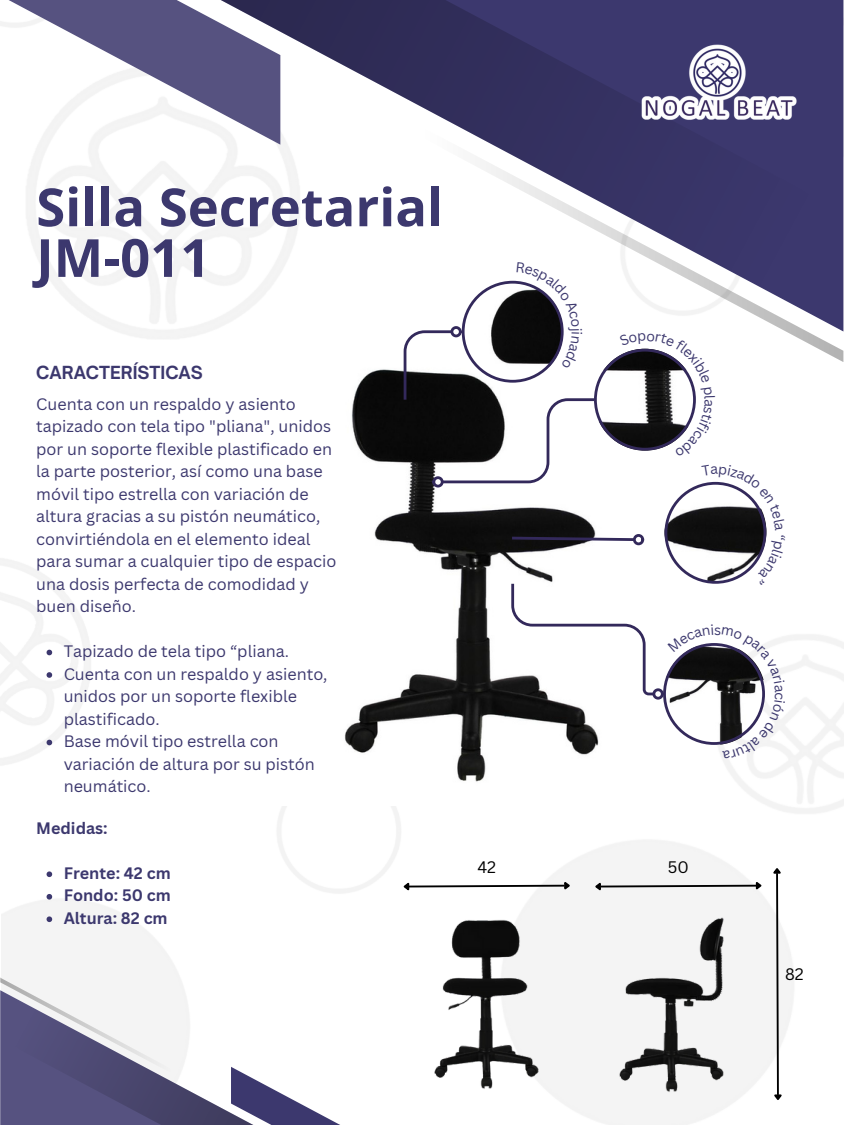
<style>
.page{position:relative;width:844px;height:1125px;background:#fff}
.page>*{position:absolute;margin:0;border:0;box-sizing:border-box;transform-origin:0 0}
.t1{font:700 52.62px "Open Sans";color:#3c386e}
.t2{font:700 17.25px "Open Sauce One";color:#3c386e}
.t3{font:16.25px "Canva Sans";color:#000}
.t4{font:16.12px/22.5px "Canva Sans";color:#3c386e}
.t5{font:700 16.12px "Canva Sans";color:#3c386e}
</style>
<div class="page">
<svg style="left:0;top:0;width:199px;height:145px"></svg>
<svg style="left:199px;top:0;width:644px;height:332px"></svg>
<svg style="left:0;top:978px;width:341px;height:147px"></svg>
<img style="left:641px;top:39px;width:155px;height:91px">
<img style="left:344px;top:368px;width:143px;height:415px">
<img style="left:434px;top:894px;width:113px;height:197px">
<svg style="left:593px;top:879px;width:169px;height:13px"></svg>
<svg style="left:401px;top:879px;width:171px;height:13px"></svg>
<svg style="left:771px;top:868px;width:13px;height:233px"></svg>
<img style="left:612px;top:897px;width:119px;height:210px">
<svg style="left:47px;top:871px;width:5px;height:6px"></svg>
<svg style="left:47px;top:894px;width:5px;height:6px"></svg>
<svg style="left:47px;top:916px;width:5px;height:6px"></svg>
<svg style="left:47px;top:650px;width:5px;height:5px"></svg>
<svg style="left:47px;top:672px;width:5px;height:6px"></svg>
<svg style="left:47px;top:740px;width:5px;height:5px"></svg>
<svg style="left:402px;top:262px;width:383px;height:497px"></svg>
<p class="t1" style="left:36px;top:170px;width:408px">Silla Secretarial</p>
<p class="t1" style="left:36px;top:221px;width:176px">JM-011</p>
<p class="t2" style="left:36px;top:362px;width:168px">CARACTERÍSTICAS</p>
<p class="t4" style="left:36px;top:392px;width:302px">Cuenta con un respaldo y asiento tapizado con tela tipo "pliana", unidos por un soporte flexible plastificado en la parte posterior, así como una base móvil tipo estrella con variación de altura gracias a su pistón neumático, convirtiéndola en el elemento ideal para sumar a cualquier tipo de espacio una dosis perfecta de comodidad y buen diseño.</p>
<p class="t4" style="left:64px;top:640px;width:227px">Tapizado de tela tipo “pliana.</p>
<p class="t4" style="left:64px;top:662px;width:265px">Cuenta con un respaldo y asiento, unidos por un soporte flexible plastificado.</p>
<p class="t4" style="left:64px;top:730px;width:253px">Base móvil tipo estrella con variación de altura por su pistón neumático.</p>
<p class="t5" style="left:36px;top:817px;width:73px">Medidas:</p>
<p class="t5" style="left:64px;top:862px;width:109px">Frente: 42 cm</p>
<p class="t5" style="left:64px;top:884px;width:109px">Fondo: 50 cm</p>
<p class="t5" style="left:64px;top:907px;width:105px">Altura: 82 cm</p>
<p class="t3" style="left:477px;top:856px;width:20px">42</p>
<p class="t3" style="left:668px;top:856px;width:22px">50</p>
<p class="t3" style="left:785px;top:962px;width:20px">82</p>
</div>
